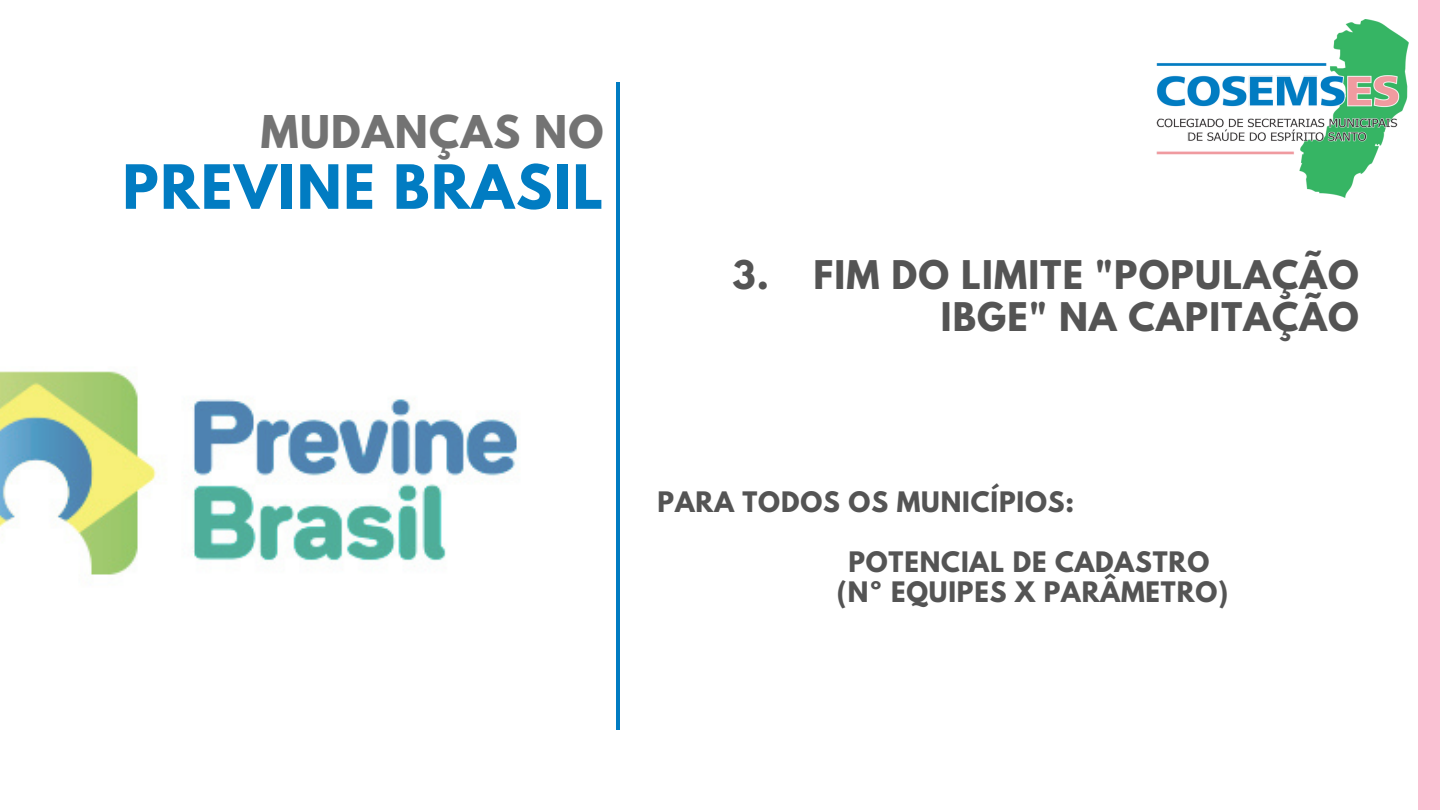
<style>
.page{position:relative;width:1440px;height:810px;background:#fff}
.page>*{position:absolute;margin:0;border:0;box-sizing:border-box;transform-origin:0 0}
.t1{font:700 54px "League Spartan";letter-spacing:.035em;color:#017cc2}
.t2{font:700 40px "League Spartan";letter-spacing:.035em;color:#737373}
.t3{font:700 35px/42px "League Spartan";letter-spacing:.035em;color:#545454;text-align:right}
.t4{font:700 25px "League Spartan";letter-spacing:.035em;color:#545454}
</style>
<div class="page">
<hr style="left:616px;top:82px;width:4px;height:648px;background:#017cc2">
<div style="left:1418px;top:0;width:22px;height:810px;background:#fac1d3"></div>
<img style="left:1157px;top:20px;width:252px;height:177px">
<img style="left:0;top:371px;width:518px;height:204px">
<p class="t2" style="left:261px;top:112px;width:344px">MUDANÇAS NO</p>
<p class="t1" style="left:123px;top:160px;width:482px">PREVINE BRASIL</p>
<p class="t3" style="left:732px;top:258px;width:628px">3. FIM DO LIMITE "POPULAÇÃO<br>IBGE" NA CAPITAÇÃO</p>
<p class="t4" style="left:658px;top:490px;width:418px">PARA TODOS OS MUNICÍPIOS:</p>
<p class="t4" style="left:848px;top:550px;width:362px">POTENCIAL DE CADASTRO</p>
<p class="t4" style="left:837px;top:580px;width:393px">(Nº EQUIPES X PARÂMETRO)</p>
</div>
